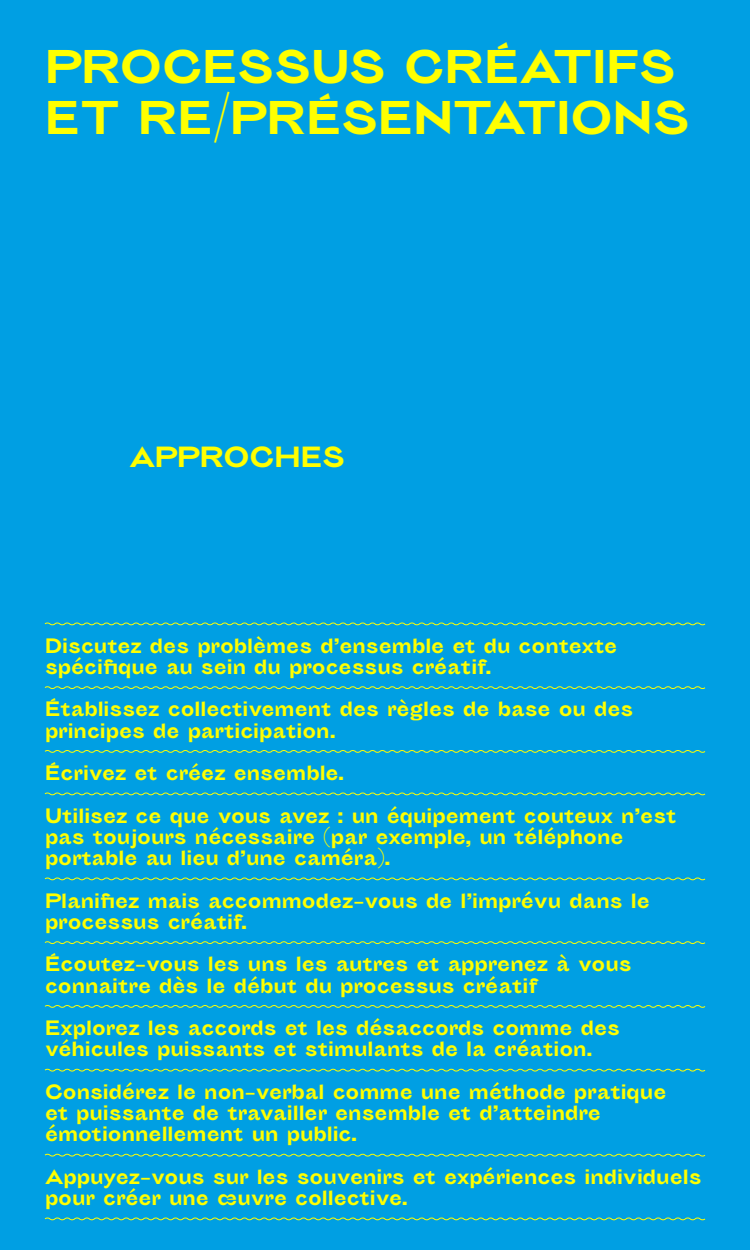
<style>
.page{position:relative;width:750px;height:1250px;background:#009fe3}
.page>*{position:absolute;margin:0;border:0;box-sizing:border-box;transform-origin:0 0}
.t1{font:42.5px/51px "Sporting Grotesque XX Gras";color:#ff0}
.t2{font:26.25px "Sporting Grotesque XX Gras";color:#ff0}
.t3{font:18.75px/21.2px "Sporting Grotesque XX Gras";color:#ff0}
</style>
<div class="page">
<svg style="left:44px;top:622px;width:662px;height:4px"></svg>
<svg style="left:44px;top:686px;width:662px;height:3px"></svg>
<svg style="left:44px;top:750px;width:662px;height:3px"></svg>
<svg style="left:44px;top:792px;width:662px;height:4px"></svg>
<svg style="left:44px;top:877px;width:662px;height:4px"></svg>
<svg style="left:44px;top:941px;width:662px;height:3px"></svg>
<svg style="left:44px;top:1005px;width:662px;height:3px"></svg>
<svg style="left:44px;top:1068px;width:662px;height:4px"></svg>
<svg style="left:44px;top:1153px;width:662px;height:4px"></svg>
<svg style="left:44px;top:1217px;width:662px;height:4px"></svg>
<h1 class="t1" style="left:45px;top:43px;width:646px">PROCESSUS CRÉATIFS<br>ET RE/PRÉSENTATIONS</h1>
<h2 class="t2" style="left:129px;top:443px;width:217px">APPROCHES</h2>
<p class="t3" style="left:45px;top:635px;width:574px">Discutez des problèmes d’ensemble et du contexte spécifique au sein du processus créatif.</p>
<p class="t3" style="left:45px;top:699px;width:590px">Établissez collectivement des règles de base ou des principes de participation.</p>
<p class="t3" style="left:45px;top:763px;width:301px">Écrivez et créez ensemble.</p>
<p class="t3" style="left:45px;top:805px;width:633px">Utilisez ce que vous avez : un équipement couteux n’est pas toujours nécessaire (par exemple, un téléphone portable au lieu d’une caméra).</p>
<p class="t3" style="left:45px;top:890px;width:606px">Planifiez mais accommodez-vous de l’imprévu dans le processus créatif.</p>
<p class="t3" style="left:45px;top:954px;width:588px">Écoutez-vous les uns les autres et apprenez à vous connaitre dès le début du processus créatif</p>
<p class="t3" style="left:45px;top:1018px;width:576px">Explorez les accords et les désaccords comme des véhicules puissants et stimulants de la création.</p>
<p class="t3" style="left:45px;top:1082px;width:623px">Considérez le non-verbal comme une méthode pratique et puissante de travailler ensemble et d’atteindre émotionnellement un public.</p>
<p class="t3" style="left:45px;top:1167px;width:658px">Appuyez-vous sur les souvenirs et expériences individuels pour créer une œuvre collective.</p>
</div>
